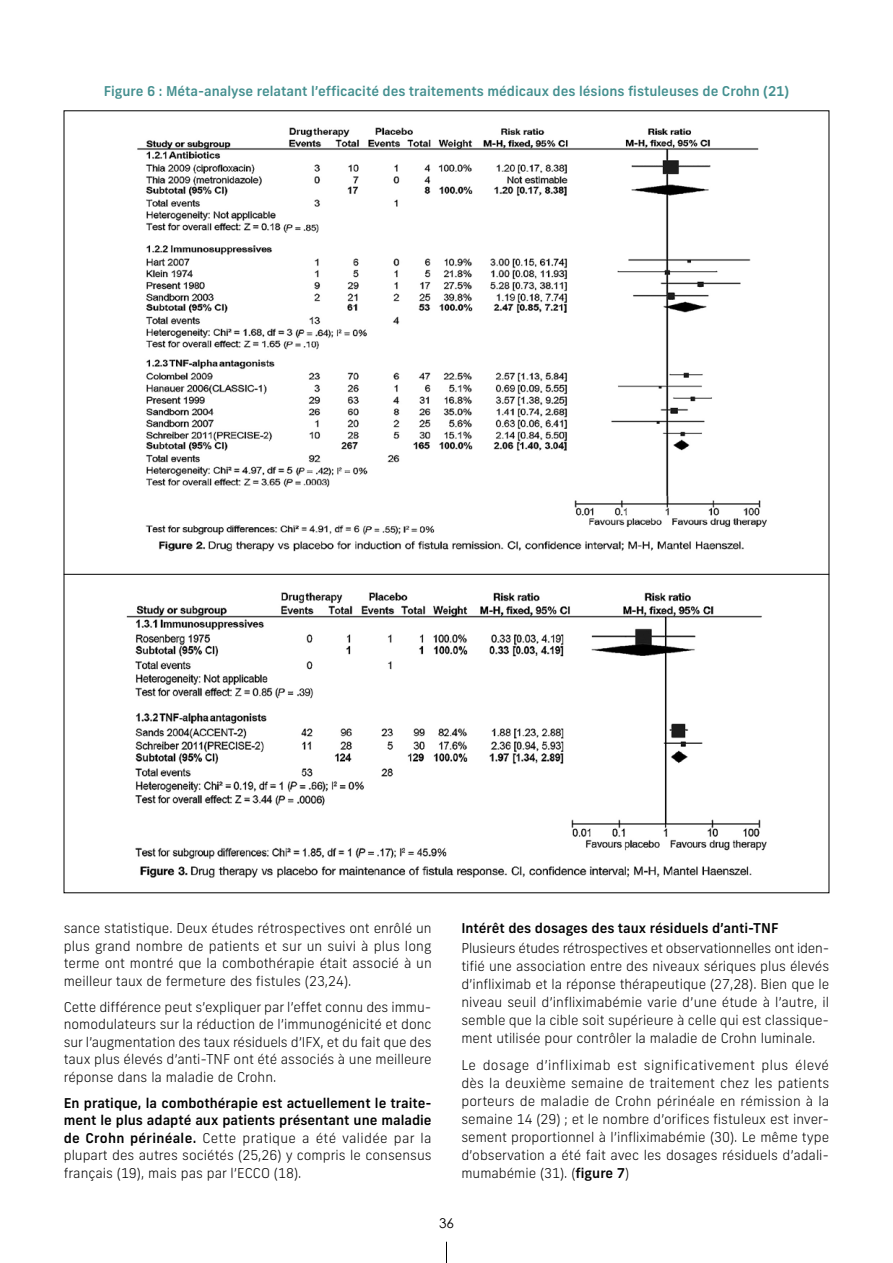
<style>
.page{position:relative;width:893px;height:1263px;background:#fff}
.page>*{position:absolute;margin:0;border:0;box-sizing:border-box;transform-origin:0 0}
.t1{font:300 13.5px/18px "New Frank";color:#000;text-align:justify}
.t2{font:500 13.5px/17.5px "New Frank";color:#000;text-align:justify}
.t3{font:500 13.5px "New Frank";color:#438f8f}
.t4{font:13.5px "Century Gothic";color:#000}
.s1{font-weight:300}
.s2{font-weight:500}
</style>
<div class="page">
<svg style="left:446px;top:1242px;width:1px;height:21px"></svg>
<img style="left:125px;top:127px;width:643px;height:750px">
<hr style="left:64px;top:574px;width:765px;height:1px;background:#000">
<p class="t3" style="left:104px;top:82px;width:687px">Figure 6 : Méta-analyse relatant l’efficacité des traitements médicaux des lésions fistuleuses de Crohn (21)</p>
<p class="t1" style="left:64px;top:920px;width:370px;line-height:17.5px">sance statistique. Deux études rétrospectives ont enrôlé un plus grand nombre de patients et sur un suivi à plus long terme ont montré que la combothérapie était associé à un meilleur taux de fermeture des fistules (23,24).</p>
<p class="t1" style="left:64px;top:998px;width:369px;line-height:17.5px">Cette différence peut s’expliquer par l’effet connu des immu&shy;nomodulateurs sur la réduction de l’immunogénicité et donc sur l’augmentation des taux résiduels d’IFX, et du fait que des taux plus élevés d’anti-TNF ont été associés à une meilleure réponse dans la maladie de Crohn.</p>
<p class="t2" style="left:64px;top:1094px;width:369px">En pratique, la combothérapie est actuellement le traite&shy;ment le plus adapté aux patients présentant une maladie de Crohn périnéale. <span class="s1">Cette pratique a été validée par la plupart des autres sociétés (25,26) y compris le consensus français (19), mais pas par l’ECCO (18).</span></p>
<p class="t2" style="left:461px;top:919px;width:319px">Intérêt des dosages des taux résiduels d’anti-TNF</p>
<p class="t1" style="left:461px;top:939px;width:369px">Plusieurs études rétrospectives et observationnelles ont iden&shy;tifié une association entre des niveaux sériques plus élevés d’infliximab et la réponse thérapeutique (27,28). Bien que le niveau seuil d’infliximabémie varie d’une étude à l’autre, il semble que la cible soit supérieure à celle qui est classique&shy;ment utilisée pour contrôler la maladie de Crohn luminale.</p>
<p class="t1" style="left:461px;top:1056px;width:369px">Le dosage d’infliximab est significativement plus élevé dès la deuxième semaine de traitement chez les patients porteurs de maladie de Crohn périnéale en rémission à la semaine 14 (29) ; et le nombre d’orifices fistuleux est inver&shy;sement proportionnel à l’infliximabémie (30). Le même type d’observation a été fait avec les dosages résiduels d’adali&shy;mumabémie (31). (<span class="s2">figure 7</span>)</p>
<p class="t4" style="left:439px;top:1214px;width:16px">36</p>
</div>
